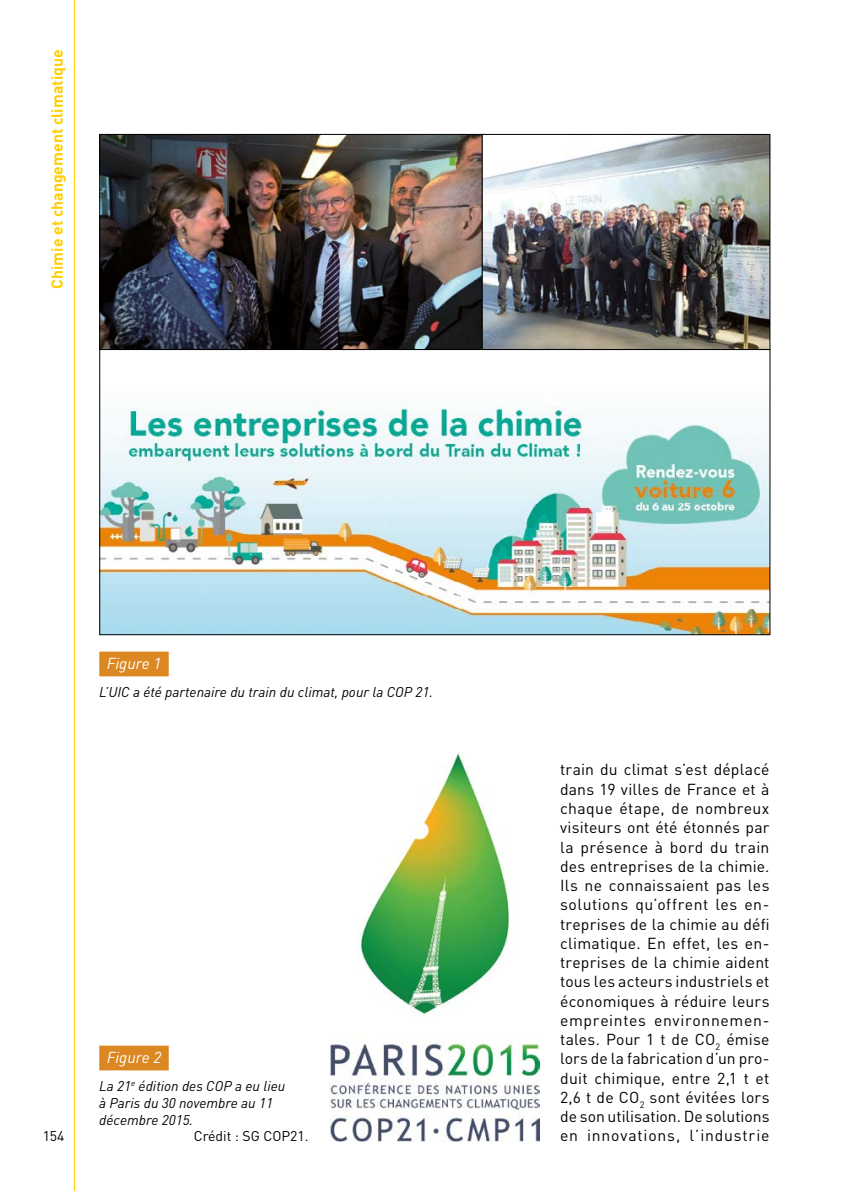
<style>
.page{position:relative;width:844px;height:1191px;background:#fff}
.page>*{position:absolute;margin:0;border:0;box-sizing:border-box;transform-origin:0 0}
.t1{font:15.75px/19.2px "DIN";letter-spacing:.01em;color:#000;text-align:justify}
.t2{font:700 15.75px "DIN";color:#ffcd00}
._05_legende_numero{font:italic 15.75px "DIN";color:#fff}
._05-legendes{font:italic 14px/16.8px "DIN";color:#000}
.Credit_photo{font:14px "DIN";color:#000}
</style>
<div class="page">
<svg style="left:74px;top:0;width:1px;height:1191px"></svg>
<div style="left:99px;top:651px;width:70px;height:25px;background:#dc8822"></div>
<img style="left:101px;top:136px;width:667px;height:212px">
<div style="left:99px;top:134px;width:383px;height:216px;border:1px solid #000"></div>
<div style="left:481px;top:134px;width:289px;height:216px;border:1px solid #000"></div>
<img style="left:101px;top:400px;width:667px;height:233px">
<div style="left:99px;top:1045px;width:70px;height:25px;background:#dc8822"></div>
<img style="left:329px;top:752px;width:210px;height:389px">
<p class="t2" style="left:47px;top:288px;width:240px;rotate:-90deg">Chimie et changement climatique</p>
<p class="_05_legende_numero" style="left:107px;top:653px;width:56px">Figure 1</p>
<p class="_05-legendes" style="left:99px;top:683px;width:335px">L’UIC a été partenaire du train du climat, pour la COP 21.</p>
<p class="Credit_photo" style="left:43px;top:1127px;width:23px">154</p>
<p class="_05_legende_numero" style="left:107px;top:1047px;width:56px">Figure 2</p>
<p class="_05-legendes" style="left:99px;top:1077px;width:187px">La 21<sup>e</sup> édition des COP a eu lieu à Paris du 30 novembre au 11 décembre 2015.</p>
<p class="Credit_photo" style="left:194px;top:1127px;width:116px">Crédit : SG COP21.</p>
<p class="t1" style="left:560px;top:760px;width:211px">train du climat s’est déplacé dans 19 villes de France et à chaque étape, de nombreux visiteurs ont été étonnés par la présence à bord du train des entreprises de la chimie.<br>Ils ne connaissaient pas les solutions qu’offrent les en&shy;treprises de la chimie au défi climatique. En effet, les en&shy;treprises de la chimie aident tous les acteurs industriels et économiques à réduire leurs empreintes environnemen&shy;tales. Pour 1 t de CO<sub>2</sub> émise lors de la fabrication d’un pro&shy;duit chimique, entre 2,1 t et 2,6 t de CO<sub>2</sub> sont évitées lors de son utilisation. De solutions en innovations, l’industrie</p>
</div>
